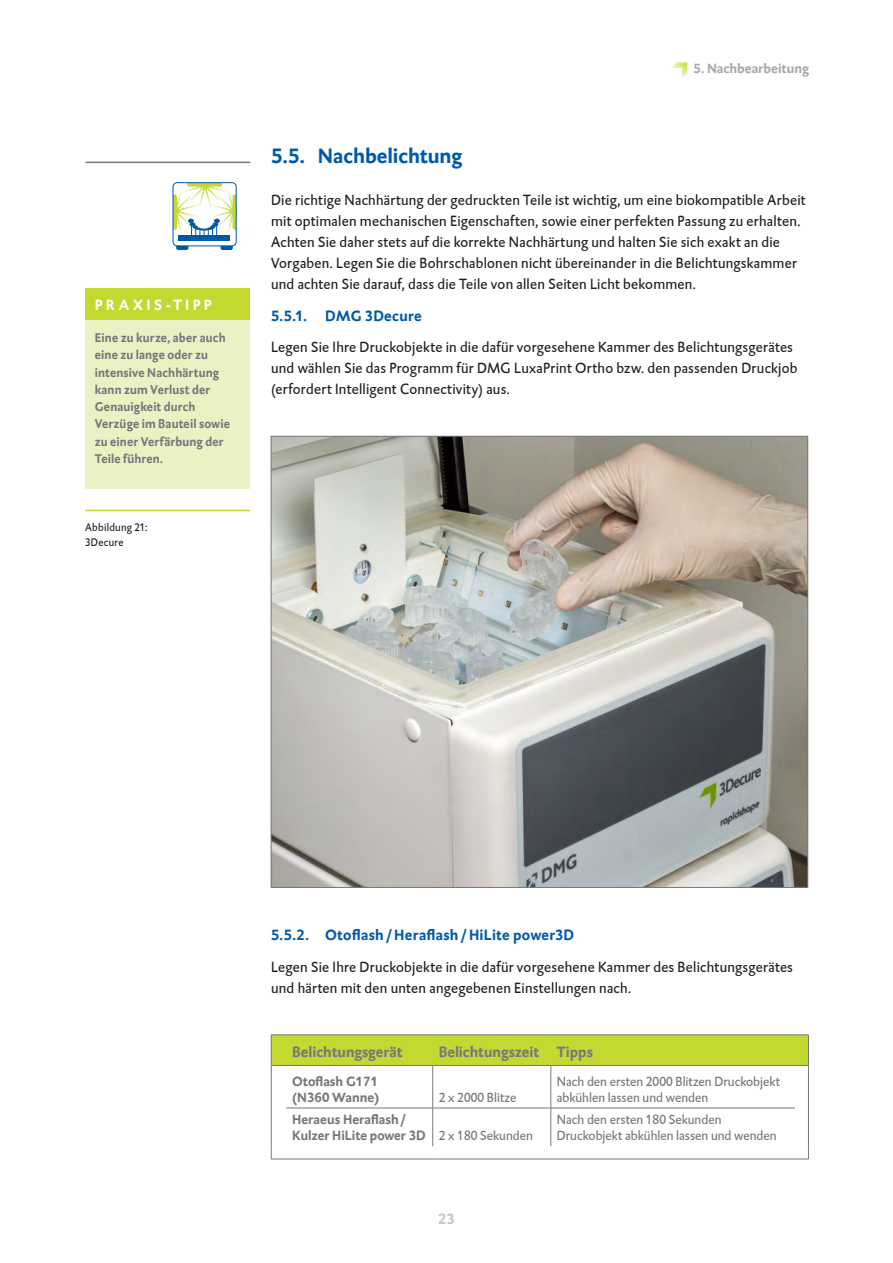
<style>
.page{position:relative;width:893px;height:1263px;background:#fff}
.page>*{position:absolute;margin:0;border:0;box-sizing:border-box;transform-origin:0 0}
.t1{font:700 21px "DTL Caspari Global";letter-spacing:-.005em;color:#015aa8}
.t2{font:15px/21px "DTL Caspari Global";letter-spacing:.015em;color:#231f20}
.t3{font:700 15px "DTL Caspari Global";letter-spacing:.02em;color:#015aa8}
.t4{font:700 15px "DTL Caspari Global";color:#76787b}
.t5{font:700 15px "DTL Caspari Global";letter-spacing:.21em;color:#fff}
.t6{font:700 15px "DTL Caspari Global";color:#c5c6c8}
.t7{font:13.5px/16.2px "DTL Caspari Global";color:#76787b}
.t8{font:700 13.5px/16.2px "DTL Caspari Global";color:#76787b}
.t9{font:700 13.5px "DTL Caspari Global";color:#a8a9ad}
.t10{font:700 12.75px/17.2px "DTL Caspari Global";letter-spacing:.01em;color:#76787b;scale:.96 1}
.t11{font:11.25px/15.8px "DTL Caspari Global";letter-spacing:.025em;color:#231f20}
.s1{color:#c4d832}
.s2{font-weight:400}
</style>
<div class="page">
<img style="left:273px;top:438px;width:533px;height:448px">
<div style="left:176px;top:243px;width:12px;height:7px;background:#015aa8;border-radius:2px"></div>
<div style="left:220px;top:243px;width:13px;height:7px;background:#015aa8;border-radius:2px"></div>
<div style="left:173px;top:183px;width:63px;height:63px;background:#fff;border-radius:4px"></div>
<div style="left:173px;top:182px;width:64px;height:64px;border:1px solid #015aa8;border-radius:4px"></div>
<div style="left:178px;top:235px;width:51px;height:6px;background:#015aa8"></div>
<svg style="left:173px;top:183px;width:63px;height:54px"></svg>
<hr style="left:86px;top:162px;width:164px;height:1px;background:#76787b">
<svg style="left:795px;top:1146px;width:14px;height:14px"></svg>
<hr style="left:432px;top:1066px;width:1px;height:42px;background:#76787b">
<hr style="left:551px;top:1066px;width:1px;height:42px;background:#76787b">
<hr style="left:551px;top:1108px;width:1px;height:38px;background:#76787b">
<svg style="left:271px;top:1146px;width:15px;height:14px"></svg>
<svg style="left:271px;top:1034px;width:538px;height:32px;background:#bfd138"></svg>
<hr style="left:286px;top:1108px;width:147px;height:1px;background:#76787b">
<hr style="left:433px;top:1108px;width:118px;height:1px;background:#76787b">
<hr style="left:551px;top:1108px;width:244px;height:1px;background:#76787b">
<hr style="left:432px;top:1108px;width:1px;height:38px;background:#76787b">
<hr style="left:271px;top:1066px;width:1px;height:42px;background:#76787b">
<hr style="left:271px;top:1108px;width:1px;height:38px;background:#76787b">
<hr style="left:808px;top:1066px;width:1px;height:42px;background:#76787b">
<hr style="left:808px;top:1108px;width:1px;height:38px;background:#76787b">
<hr style="left:286px;top:1159px;width:147px;height:1px;background:#76787b">
<hr style="left:433px;top:1159px;width:118px;height:1px;background:#76787b">
<hr style="left:551px;top:1159px;width:244px;height:1px;background:#76787b">
<hr style="left:85px;top:510px;width:165px;height:1px;background:#c4d832">
<div style="left:85px;top:320px;width:165px;height:168px;background:#ebf1c3"></div>
<div style="left:85px;top:288px;width:165px;height:32px;background:#c4d832"></div>
<p class="t5" style="left:95px;top:296px;width:118px">PRAXIS-TIPP</p>
<p class="t10" style="left:95px;top:329px;width:142px">Eine zu kurze, aber auch eine zu lange oder zu intensive Nachhärtung kann zum Verlust der<br>Genauigkeit durch<br>Verzüge im Bauteil sowie zu einer Verfärbung der<br>Teile führen.</p>
<p class="t11" style="left:85px;top:519px;width:64px">Abbildung 21:<br>3Decure</p>
<p class="t9" style="left:671px;top:61px;width:139px"><span class="s1">•</span> 5. Nachbearbeitung</p>
<h1 class="t1" style="left:271px;top:143px;width:193px">5.5. Nachbelichtung</h1>
<p class="t2" style="left:271px;top:189px;width:536px">Die richtige Nachhärtung der gedruckten Teile ist wichtig, um eine biokompatible Arbeit mit optimalen mechanischen Eigenschaften, sowie einer perfekten Passung zu erhalten.<br>Achten Sie daher stets auf die korrekte Nachhärtung und halten Sie sich exakt an die Vorgaben. Legen Sie die Bohrschablonen nicht übereinander in die Belichtungskammer und achten Sie darauf, dass die Teile von allen Seiten Licht bekommen.</p>
<p class="t3" style="left:271px;top:307px;width:152px">5.5.1. DMG 3Decure</p>
<p class="t2" style="left:271px;top:336px;width:528px">Legen Sie Ihre Druckobjekte in die dafür vorgesehene Kammer des Belichtungsgerätes und wählen Sie das Programm für DMG LuxaPrint Ortho bzw. den passenden Druckjob (erfordert Intelligent Connectivity) aus.</p>
<p class="t3" style="left:271px;top:926px;width:305px">5.5.2. Otoflash / Heraflash / HiLite power3D</p>
<p class="t2" style="left:271px;top:956px;width:523px">Legen Sie Ihre Druckobjekte in die dafür vorgesehene Kammer des Belichtungsgerätes und härten mit den unten angegebenen Einstellungen nach.</p>
<p class="t4" style="left:292px;top:1043px;width:112px">Belichtungsgerät</p>
<p class="t4" style="left:439px;top:1043px;width:156px">Belichtungszeit Tipps</p>
<p class="t8" style="left:292px;top:1073px;width:89px">Otoflash G171 (N360 Wanne)</p>
<p class="t7" style="left:557px;top:1073px;width:225px">Nach den ersten 2000 Blitzen Druckobjekt abkühlen lassen und wenden</p>
<p class="t7" style="left:439px;top:1089px;width:79px">2 x 2000 Blitze</p>
<p class="t8" style="left:292px;top:1111px;width:242px">Heraeus Heraflash /<br>Kulzer HiLite power 3D <span class="s2">2 x 180 Sekunden</span></p>
<p class="t7" style="left:557px;top:1111px;width:221px">Nach den ersten 180 Sekunden<br>Druckobjekt abkühlen lassen und wenden</p>
<p class="t6" style="left:438px;top:1210px;width:18px">23</p>
</div>
